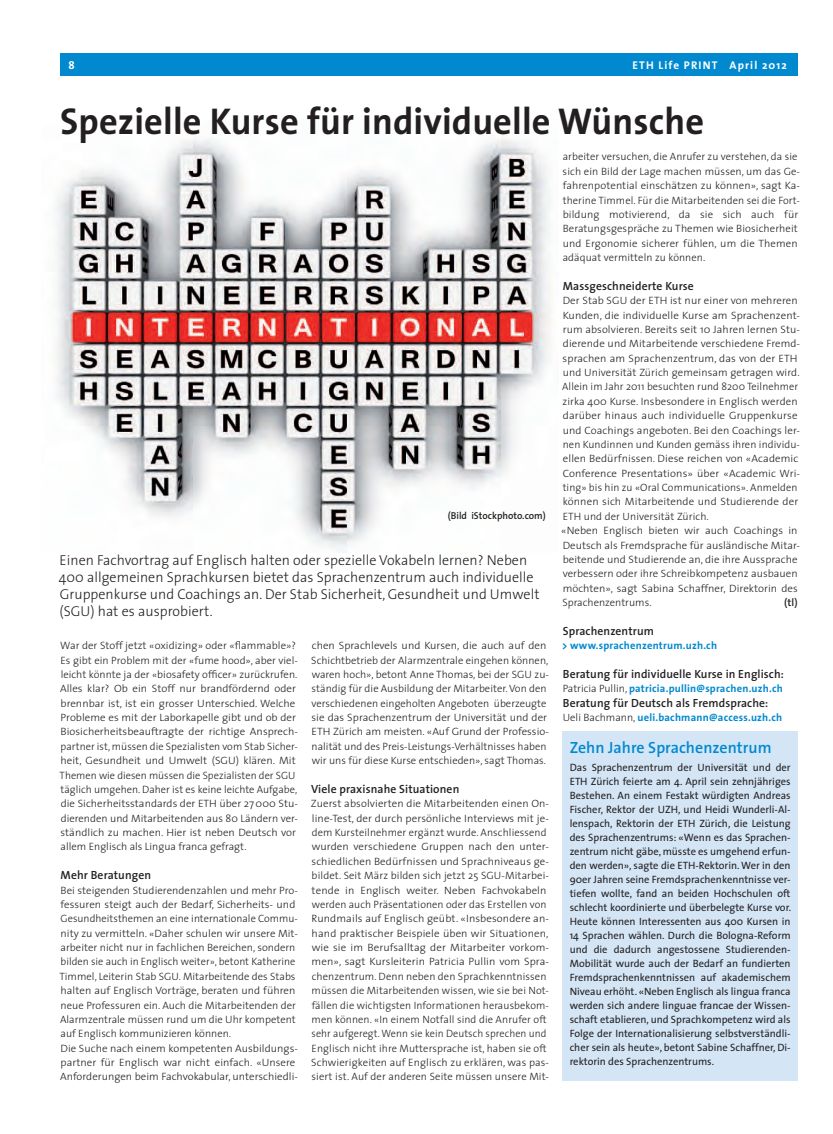
<style>
.page{position:relative;width:833px;height:1134px;background:#fff}
.page>*{position:absolute;margin:0;border:0;box-sizing:border-box;transform-origin:0 0}
.t1{font:700 37.5px "The Sans";letter-spacing:.005em;color:#231f20}
.t2{font:600 16.25px "The Sans";letter-spacing:.005em;color:#0089cf}
.t3{font:300 14.38px/16.9px "The Sans";letter-spacing:.005em;color:#231f20}
.t4{font:600 11.88px "The Sans";letter-spacing:.01em;color:#231f20}
.t5{font:700 11.25px "The Sans";letter-spacing:.1em;color:#fff}
.t6{font:300 10.62px/14.4px "The Sans";letter-spacing:.005em;color:#231f20}
.t7{font:10.62px/14px "The Sans";color:#231f20;text-align:justify}
.t8{font:700 10.62px "The Sans";letter-spacing:.02em;color:#0089cf}
.t9{font:600 10.62px "The Sans";color:#231f20}
.t10{font:600 10px "The Sans";color:#231f20}
.s1{font-weight:300;color:#231f20}
</style>
<div class="page">
<img style="left:56px;top:138px;width:496px;height:414px">
<div style="left:60px;top:53px;width:23px;height:23px;background:#0089cf"></div>
<div style="left:83px;top:53px;width:714px;height:23px;background:#0089cf"></div>
<div style="left:562px;top:732px;width:235px;height:349px;background:#d4e6f6"></div>
<p class="t5" style="left:69px;top:55px;width:8px">8</p>
<p class="t5" style="left:632px;top:55px;width:156px">ETH Life PRINT April 2012</p>
<h1 class="t1" style="left:60px;top:90px;width:645px">Spezielle Kurse für individuelle Wünsche</h1>
<p class="t10" style="left:448px;top:507px;width:99px">(Bild iStockphoto.com)</p>
<p class="t3" style="left:59px;top:552px;width:482px">Einen Fachvortrag auf Englisch halten oder spezielle Vokabeln lernen? Neben 400 allgemeinen Sprachkursen bietet das Sprachenzentrum auch individuelle Gruppenkurse und Coachings an. Der Stab Sicherheit, Gesundheit und Umwelt (SGU) hat es ausprobiert.</p>
<p class="t6" style="left:60px;top:638px;width:240px">War der Stoff jetzt «oxidizing» oder «flammable»?<br>Es gibt ein Problem mit der «fume hood», aber viel&shy;leicht könnte ja der «biosafety officer» zurückrufen.<br>Alles klar? Ob ein Stoff nur brandfördernd oder brennbar ist, ist ein grosser Unterschied. Welche Probleme es mit der Laborkapelle gibt und ob der Biosicherheitsbeauftragte der richtige Ansprech&shy;partner ist, müssen die Spezialisten vom Stab Sicher&shy;heit, Gesundheit und Umwelt (SGU) klären. Mit Themen wie diesen müssen die Spezialisten der SGU täglich umgehen. Daher ist es keine leichte Aufgabe, die Sicherheitsstandards der ETH über 27000 Stu&shy;dierenden und Mitarbeitenden aus 80 Ländern ver&shy;ständlich zu machen. Hier ist neben Deutsch vor allem Englisch als Lingua franca gefragt.</p>
<p class="t4" style="left:61px;top:865px;width:92px">Mehr Beratungen</p>
<p class="t6" style="left:60px;top:882px;width:240px">Bei steigenden Studierendenzahlen und mehr Pro&shy;fessuren steigt auch der Bedarf, Sicherheits- und Gesundheitsthemen an eine internationale Commu&shy;nity zu vermitteln. «Daher schulen wir unsere Mit&shy;arbeiter nicht nur in fachlichen Bereichen, sondern bilden sie auch in Englisch weiter», betont Katherine Timmel, Leiterin Stab SGU. Mitarbeitende des Stabs halten auf Englisch Vorträge, beraten und führen neue Professuren ein. Auch die Mitarbeitenden der Alarmzentrale müssen rund um die Uhr kompetent auf Englisch kommunizieren können.<br>Die Suche nach einem kompetenten Ausbildungs&shy;partner für Englisch war nicht einfach. «Unsere Anforderungen beim Fachvokabular, unterschiedli-</p>
<p class="t6" style="left:311px;top:638px;width:239px">chen Sprachlevels und Kursen, die auch auf den Schichtbetrieb der Alarmzentrale eingehen können, waren hoch», betont Anne Thomas, bei der SGU zu&shy;ständig für die Ausbildung der Mitarbeiter. Von den verschiedenen eingeholten Angeboten überzeugte sie das Sprachenzentrum der Universität und der ETH Zürich am meisten. «Auf Grund der Professio&shy;nalität und des Preis-Leistungs-Verhältnisses haben wir uns für diese Kurse entschieden», sagt Thomas.</p>
<p class="t4" style="left:311px;top:779px;width:150px">Viele praxisnahe Situationen</p>
<p class="t6" style="left:311px;top:796px;width:240px">Zuerst absolvierten die Mitarbeitenden einen On&shy;line-Test, der durch persönliche Interviews mit je&shy;dem Kursteilnehmer ergänzt wurde. Anschliessend wurden verschiedene Gruppen nach den unter&shy;schiedlichen Bedürfnissen und Sprachniveaus ge&shy;bildet. Seit März bilden sich jetzt 25 SGU-Mitarbei&shy;tende in Englisch weiter. Neben Fachvokabeln werden auch Präsentationen oder das Erstellen von Rundmails auf Englisch geübt. «Insbesondere an&shy;hand praktischer Beispiele üben wir Situationen, wie sie im Berufsalltag der Mitarbeiter vorkom&shy;men», sagt Kursleiterin Patricia Pullin vom Spra&shy;chenzentrum. Denn neben den Sprachkenntnissen müssen die Mitarbeitenden wissen, wie sie bei Not&shy;fällen die wichtigsten Informationen herausbekom&shy;men können. «In einem Notfall sind die Anrufer oft sehr aufgeregt. Wenn sie kein Deutsch sprechen und Englisch nicht ihre Muttersprache ist, haben sie oft Schwierigkeiten auf Englisch zu erklären, was pas&shy;siert ist. Auf der anderen Seite müssen unsere Mit-</p>
<p class="t6" style="left:562px;top:149px;width:239px">arbeiter versuchen, die Anrufer zu verstehen, da sie sich ein Bild der Lage machen müssen, um das Ge&shy;fahrenpotential einschätzen zu können», sagt Ka&shy;therine Timmel. Für die Mitarbeitenden sei die Fort&shy;bildung motivierend, da sie sich auch für Beratungsgespräche zu Themen wie Biosicherheit und Ergonomie sicherer fühlen, um die Themen adäquat vermitteln zu können.</p>
<p class="t4" style="left:563px;top:276px;width:133px">Massgeschneiderte Kurse</p>
<p class="t6" style="left:561px;top:293px;width:240px">Der Stab SGU der ETH ist nur einer von mehreren Kunden, die individuelle Kurse am Sprachenzent&shy;rum absolvieren. Bereits seit 10 Jahren lernen Stu&shy;dierende und Mitarbeitende verschiedene Fremd&shy;sprachen am Sprachenzentrum, das von der ETH und Universität Zürich gemeinsam getragen wird.<br>Allein im Jahr 2011 besuchten rund 8200 Teilnehmer zirka 400 Kurse. Insbesondere in Englisch werden darüber hinaus auch individuelle Gruppenkurse und Coachings angeboten. Bei den Coachings ler&shy;nen Kundinnen und Kunden gemäss ihren individu&shy;ellen Bedürfnissen. Diese reichen von «Academic Conference Presentations» über «Academic Wri&shy;ting» bis hin zu «Oral Communications». Anmelden können sich Mitarbeitende und Studierende der ETH und der Universität Zürich.<br>«Neben Englisch bieten wir auch Coachings in Deutsch als Fremdsprache für ausländische Mitar&shy;beitende und Studierende an, die ihre Aussprache verbessern oder ihre Schreibkompetenz ausbauen möchten», sagt Sabina Schaffner, Direktorin des Sprachenzentrums.</p>
<p class="t9" style="left:784px;top:594px;width:15px">(tl)</p>
<p class="t4" style="left:563px;top:621px;width:93px">Sprachenzentrum</p>
<p class="t8" style="left:562px;top:637px;width:156px">&gt; www.sprachenzentrum.uzh.ch</p>
<p class="t4" style="left:563px;top:664px;width:222px">Beratung für individuelle Kurse in Englisch:</p>
<p class="t8" style="left:563px;top:680px;width:222px"><span class="s1">Patricia Pullin,</span> patricia.pullin@sprachen.uzh.ch</p>
<p class="t4" style="left:563px;top:693px;width:207px">Beratung für Deutsch als Fremdsprache:</p>
<p class="t8" style="left:563px;top:708px;width:221px"><span class="s1">Ueli Bachmann,</span> ueli.bachmann@access.uzh.ch</p>
<h2 class="t2" style="left:570px;top:734px;width:203px">Zehn Jahre Sprachenzentrum</h2>
<p class="t7" style="left:570px;top:760px;width:223px">Das Sprachenzentrum der Universität und der ETH Zürich feierte am 4. April sein zehnjähriges Bestehen. An einem Festakt würdigten Andreas Fischer, Rektor der UZH, und Heidi Wunderli-Al&shy;lenspach, Rektorin der ETH Zürich, die Leistung des Sprachenzentrums: «Wenn es das Sprachen&shy;zentrum nicht gäbe, müsste es umgehend erfun&shy;den werden», sagte die ETH-Rektorin. Wer in den 90er Jahren seine Fremdsprachenkenntnisse ver&shy;tiefen wollte, fand an beiden Hochschulen oft schlecht koordinierte und überbelegte Kurse vor.<br>Heute können Interessenten aus 400 Kursen in 14 Sprachen wählen. Durch die Bologna-Reform und die dadurch angestossene Studierenden-Mobilität wurde auch der Bedarf an fundierten Fremdsprachenkenntnissen auf akademischem Niveau erhöht. «Neben Englisch als lingua franca werden sich andere linguae francae der Wissen&shy;schaft etablieren, und Sprachkompetenz wird als Folge der Internationalisierung selbstverständli&shy;cher sein als heute», betont Sabine Schaffner, Di&shy;rektorin des Sprachenzentrums.</p>
</div>
